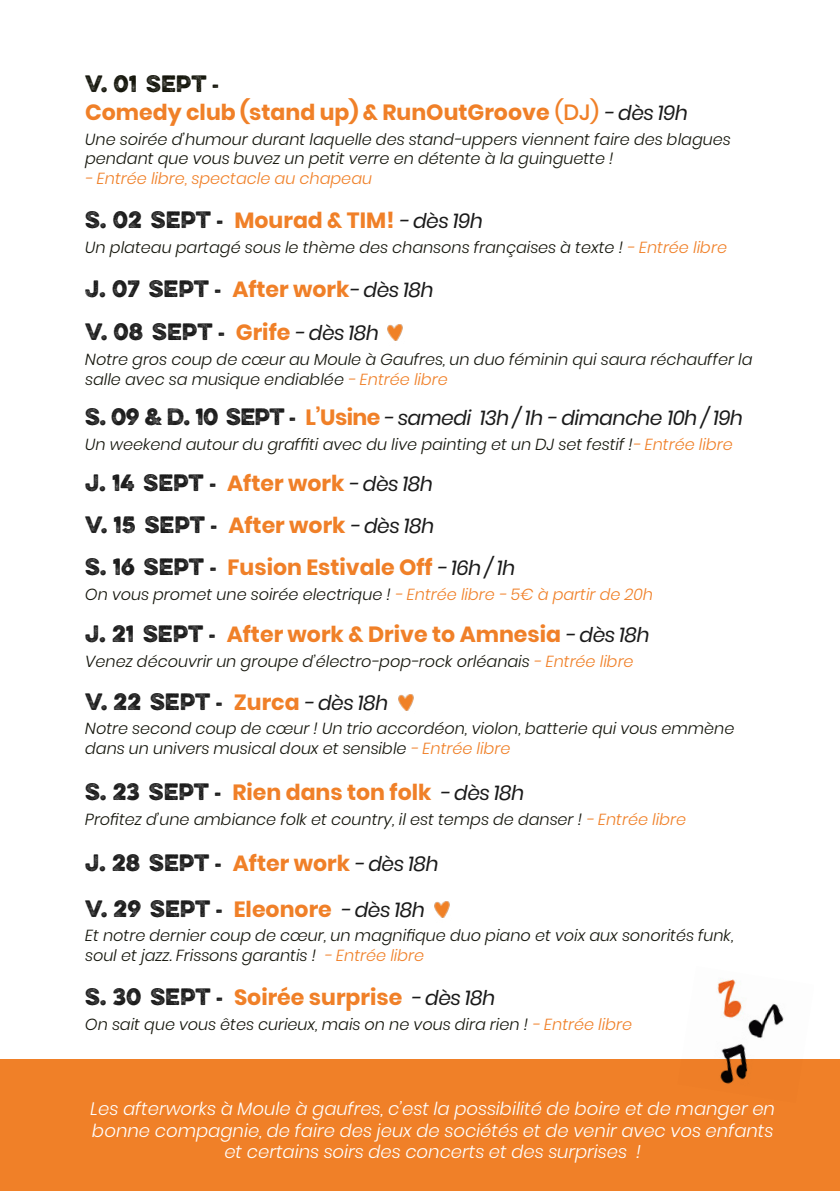
<style>
.page{position:relative;width:840px;height:1191px;background:#fff}
.page>*{position:absolute;margin:0;border:0;box-sizing:border-box;transform-origin:0 0}
.t1{font:700 22px "Poppins";color:#f08028}
.t2{font:21.2px "Eveleth";color:#1a1a1a}
.t3{font:21.2px "Eveleth";color:#14150b}
.t4{font:italic 20.4px "Poppins";letter-spacing:-.025em;color:#1a1a1a}
.t5{font:italic 300 18px/21.6px "Poppins";color:#fff;text-align:center}
.t6{font:italic 300 16px/19.2px "Poppins";color:#14150b}
.t7{font:italic 300 16px "Poppins";color:#f08028}
.s1{font-size:17.6px}
.s2{font-weight:500}
.s3{font-weight:400;font-style:italic;font-size:20.4px;color:#1a1a1a}
.s4{font-family:"Eveleth";font-weight:400;font-size:21.2px;color:#1a1a1a}
.s5{font-family:"Eveleth";font-weight:400;font-size:17.6px;color:#1a1a1a}
.s6{color:#f08028}
.s7{font-family:"Poppins";font-weight:700;font-size:22px;color:#f08028}
.s8{font-family:"Poppins";font-style:italic;font-size:20.4px}
.s9{font-family:"Eveleth";font-style:normal;font-size:21.2px}
.s10{font-family:"Eveleth";font-style:normal;font-size:17.6px}
.s11{font-weight:700;font-style:normal;font-size:22px;color:#f08028}
</style>
<div class="page">
<div style="left:0;top:1059px;width:839px;height:132px;background:#f08028"></div>
<img style="left:717px;top:979px;width:67px;height:105px">
<img style="left:387px;top:324px;width:16px;height:17px">
<img style="left:398px;top:694px;width:16px;height:17px">
<img style="left:434px;top:901px;width:16px;height:17px">
<h2 class="t3" style="left:85px;top:68px;width:135px">V. 01 SEPT <span class="s1">-</span></h2>
<h1 class="t1" style="left:85px;top:100px;width:604px">Comedy club (stand up) &amp; RunOutGroove <span class="s2">(DJ)</span> <span class="s3">- dès 19h</span></h1>
<p class="t6" style="left:85px;top:130px;width:646px">Une soirée d’humour durant laquelle des stand-uppers viennent faire des blagues pendant que vous buvez un petit verre en détente à la guinguette !</p>
<p class="t7" style="left:85px;top:169px;width:288px">- Entrée libre, spectacle au chapeau</p>
<h1 class="t1" style="left:85px;top:207px;width:399px"><span class="s4">S. 02 SEPT</span> <span class="s5">-</span> Mourad &amp; TIM! <span class="s3">- dès 19h</span></h1>
<p class="t6" style="left:85px;top:237px;width:643px">Un plateau partagé sous le thème des chansons françaises à texte ! <span class="s6">- Entrée libre</span></p>
<h1 class="t1" style="left:85px;top:276px;width:350px"><span class="s4">J. 07 SEPT</span> <span class="s5">-</span> After work<span class="s3">- dès 18h</span></h1>
<h2 class="t2" style="left:85px;top:316px;width:295px">V. 08 SEPT <span class="s1">-</span> <span class="s7">Grife</span> <span class="s8">- dès 18h</span></h2>
<p class="t6" style="left:85px;top:350px;width:668px">Notre gros coup de cœur au Moule à Gaufres, un duo féminin qui saura réchauffer la salle avec sa musique endiablée <span class="s6">- Entrée libre</span></p>
<p class="t4" style="left:85px;top:406px;width:659px"><span class="s9">S. 09 &amp; D. 10 SEPT</span> <span class="s10">-</span> <span class="s11">L’Usine</span> - samedi 13h / 1h - dimanche 10h / 19h</p>
<p class="t6" style="left:85px;top:435px;width:648px">Un weekend autour du graffiti avec du live painting et un DJ set festif !<span class="s6">- Entrée libre</span></p>
<h1 class="t1" style="left:85px;top:470px;width:349px"><span class="s4">J. 14 SEPT</span> <span class="s5">-</span> After work <span class="s3">- dès 18h</span></h1>
<h1 class="t1" style="left:85px;top:512px;width:350px"><span class="s4">V. 15 SEPT</span> <span class="s5">-</span> After work <span class="s3">- dès 18h</span></h1>
<h1 class="t1" style="left:85px;top:555px;width:431px"><span class="s4">S. 16 SEPT</span> <span class="s5">-</span> Fusion Estivale Off <span class="s3">- 16h / 1h</span></h1>
<p class="t6" style="left:85px;top:585px;width:569px">On vous promet une soirée electrique ! <span class="s6">- Entrée libre - 5€ à partir de 20h</span></p>
<h1 class="t1" style="left:85px;top:622px;width:565px"><span class="s4">J. 21 SEPT</span> <span class="s5">-</span> After work &amp; Drive to Amnesia <span class="s3">- dès 18h</span></h1>
<p class="t6" style="left:85px;top:652px;width:549px">Venez découvrir un groupe d’électro-pop-rock orléanais <span class="s6">- Entrée libre</span></p>
<h2 class="t2" style="left:85px;top:685px;width:304px">V. 22 SEPT <span class="s1">-</span> <span class="s7">Zurca</span> <span class="s8">- dès 18h</span></h2>
<p class="t6" style="left:85px;top:719px;width:650px">Notre second coup de cœur ! Un trio accordéon, violon, batterie qui vous emmène dans un univers musical doux et sensible <span class="s6">- Entrée libre</span></p>
<h1 class="t1" style="left:85px;top:779px;width:440px"><span class="s4">S. 23 SEPT</span> <span class="s5">-</span> Rien dans ton folk <span class="s3">- dès 18h</span></h1>
<p class="t6" style="left:85px;top:810px;width:602px">Profitez d’une ambiance folk et country, il est temps de danser ! <span class="s6">- Entrée libre</span></p>
<h1 class="t1" style="left:85px;top:850px;width:354px"><span class="s4">J. 28 SEPT</span> <span class="s5">-</span> After work <span class="s3">- dès 18h</span></h1>
<h2 class="t2" style="left:85px;top:892px;width:341px">V. 29 SEPT <span class="s1">-</span> <span class="s7">Eleonore</span> <span class="s8">- dès 18h</span></h2>
<p class="t6" style="left:85px;top:926px;width:649px">Et notre dernier coup de cœur, un magnifique duo piano et voix aux sonorités funk, soul et jazz. Frissons garantis ! <span class="s6">- Entrée libre</span></p>
<h1 class="t1" style="left:85px;top:984px;width:411px"><span class="s4">S. 30 SEPT</span> <span class="s5">-</span> Soirée surprise <span class="s3">- dès 18h</span></h1>
<p class="t6" style="left:85px;top:1014px;width:548px">On sait que vous êtes curieux, mais on ne vous dira rien ! <span class="s6">- Entrée libre</span></p>
<p class="t5" style="left:90px;top:1098px;width:685px">Les afterworks à Moule à gaufres, c’est la possibilité de boire et de manger en bonne compagnie, de faire des jeux de sociétés et de venir avec vos enfants et certains soirs des concerts et des surprises !</p>
</div>
